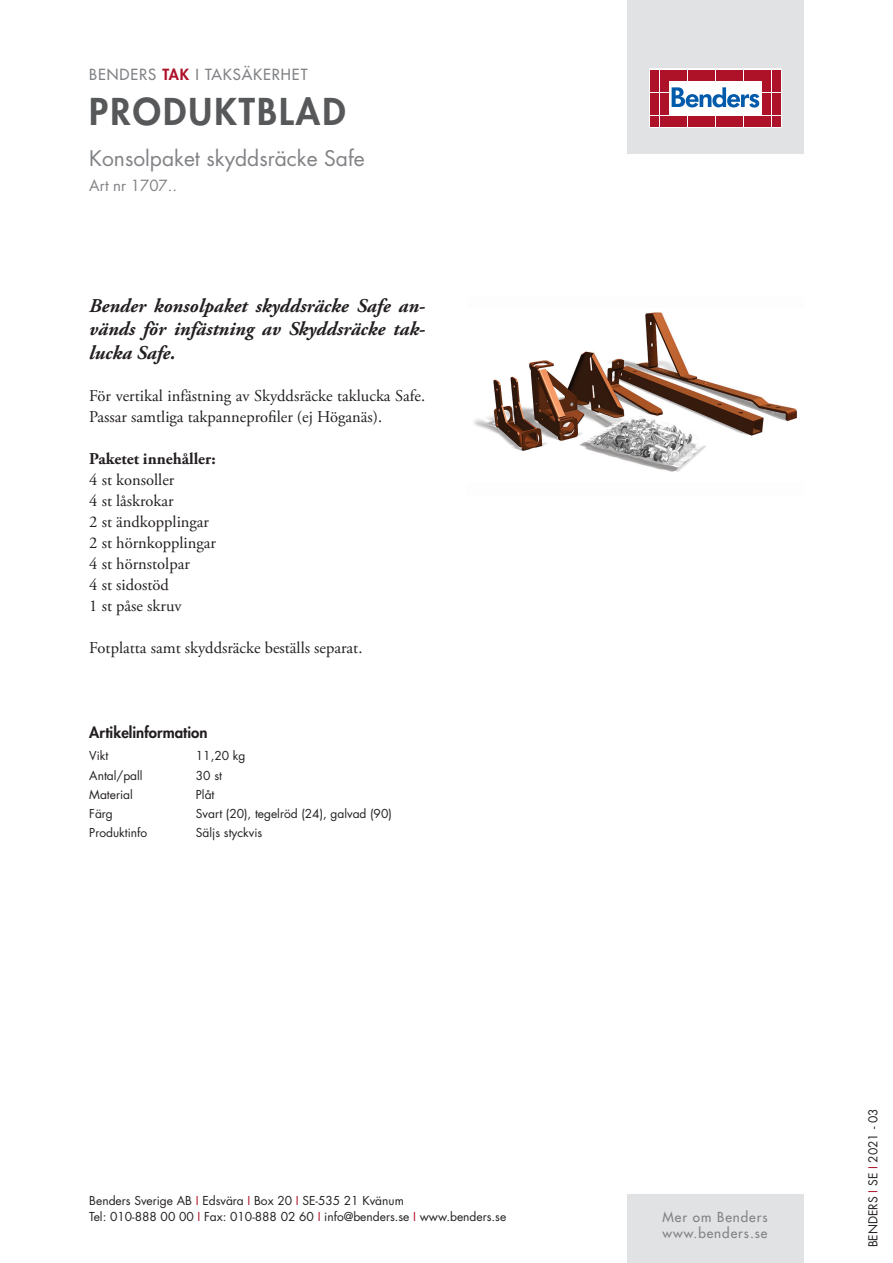
<style>
.page{position:relative;width:893px;height:1263px;background:#fff}
.page>*{position:absolute;margin:0;border:0;box-sizing:border-box;transform-origin:0 0}
.t1{font:800 36px "Futura Std";letter-spacing:.06em;color:#57585a}
.t2{font:21px "Futura Std";color:#808285}
.t3{font:italic 700 19.5px/23.4px "Adobe Garamond Pro";color:#231f20;text-align:justify}
.t4{font:16.5px/21px "Adobe Garamond Pro";color:#231f20}
.t5{font:700 16.5px "Adobe Garamond Pro";color:#231f20}
.t6{font:500 15px "Futura Std";letter-spacing:.06em;color:#808285}
.t7{font:800 15px "Futura Std";color:#231f20}
.t8{font:15px "Futura Std";color:#808285}
.t9{font:500 13.5px/16.2px "Futura Std";letter-spacing:.07em;color:#808285}
.t10{font:12px "Futura Std";color:#231f20}
.s1{font-weight:800;color:#ae1229}
.s2{color:#ae1229}
</style>
<div class="page">
<div style="left:627px;top:0;width:177px;height:153px;background:#e1e2e4"></div>
<svg style="left:649px;top:69px;width:132px;height:59px;background:#eac5cb"></svg>
<div style="left:651px;top:70px;width:8px;height:10px;background:#ae1229"></div>
<div style="left:660px;top:70px;width:8px;height:10px;background:#ae1229"></div>
<div style="left:651px;top:81px;width:8px;height:11px;background:#ae1229"></div>
<div style="left:660px;top:81px;width:8px;height:11px;background:#ae1229"></div>
<div style="left:651px;top:93px;width:8px;height:10px;background:#ae1229"></div>
<div style="left:660px;top:93px;width:8px;height:10px;background:#ae1229"></div>
<div style="left:651px;top:104px;width:8px;height:11px;background:#ae1229"></div>
<div style="left:660px;top:104px;width:8px;height:11px;background:#ae1229"></div>
<div style="left:651px;top:116px;width:8px;height:10px;background:#ae1229"></div>
<div style="left:660px;top:116px;width:8px;height:10px;background:#ae1229"></div>
<div style="left:669px;top:70px;width:8px;height:10px;background:#ae1229"></div>
<div style="left:679px;top:70px;width:8px;height:10px;background:#ae1229"></div>
<div style="left:688px;top:70px;width:8px;height:10px;background:#ae1229"></div>
<div style="left:697px;top:70px;width:9px;height:10px;background:#ae1229"></div>
<div style="left:707px;top:70px;width:8px;height:10px;background:#ae1229"></div>
<div style="left:716px;top:70px;width:8px;height:10px;background:#ae1229"></div>
<div style="left:725px;top:70px;width:9px;height:10px;background:#ae1229"></div>
<div style="left:735px;top:70px;width:8px;height:10px;background:#ae1229"></div>
<div style="left:744px;top:70px;width:8px;height:10px;background:#ae1229"></div>
<div style="left:753px;top:70px;width:9px;height:10px;background:#ae1229"></div>
<div style="left:669px;top:116px;width:8px;height:10px;background:#ae1229"></div>
<div style="left:679px;top:116px;width:8px;height:10px;background:#ae1229"></div>
<div style="left:688px;top:116px;width:8px;height:10px;background:#ae1229"></div>
<div style="left:697px;top:116px;width:9px;height:10px;background:#ae1229"></div>
<div style="left:707px;top:116px;width:8px;height:10px;background:#ae1229"></div>
<div style="left:716px;top:116px;width:8px;height:10px;background:#ae1229"></div>
<div style="left:725px;top:116px;width:9px;height:10px;background:#ae1229"></div>
<div style="left:735px;top:116px;width:8px;height:10px;background:#ae1229"></div>
<div style="left:744px;top:116px;width:8px;height:10px;background:#ae1229"></div>
<div style="left:753px;top:116px;width:9px;height:10px;background:#ae1229"></div>
<div style="left:763px;top:70px;width:8px;height:10px;background:#ae1229"></div>
<div style="left:772px;top:70px;width:8px;height:10px;background:#ae1229"></div>
<div style="left:763px;top:81px;width:8px;height:11px;background:#ae1229"></div>
<div style="left:772px;top:81px;width:8px;height:11px;background:#ae1229"></div>
<div style="left:763px;top:93px;width:8px;height:10px;background:#ae1229"></div>
<div style="left:772px;top:93px;width:8px;height:10px;background:#ae1229"></div>
<div style="left:763px;top:104px;width:8px;height:11px;background:#ae1229"></div>
<div style="left:772px;top:104px;width:8px;height:11px;background:#ae1229"></div>
<div style="left:763px;top:116px;width:8px;height:10px;background:#ae1229"></div>
<div style="left:772px;top:116px;width:8px;height:10px;background:#ae1229"></div>
<svg style="left:672px;top:87px;width:87px;height:21px;background:#90b6d9"></svg>
<div style="left:627px;top:1195px;width:177px;height:68px;background:#e1e2e4"></div>
<img style="left:474px;top:312px;width:324px;height:160px">
<p class="t6" style="left:89px;top:65px;width:220px">BENDERS <span class="s1">TAK</span> I TAKSÄKERHET</p>
<p class="t1" style="left:89px;top:89px;width:258px">PRODUKTBLAD</p>
<p class="t2" style="left:89px;top:145px;width:277px">Konsolpaket skyddsräcke Safe</p>
<p class="t8" style="left:89px;top:176px;width:89px">Art nr 1707..</p>
<p class="t3" style="left:89px;top:294px;width:337px">Bender konsolpaket skyddsräcke Safe an&shy;vänds för infästning av Skyddsräcke tak&shy;lucka Safe.</p>
<p class="t4" style="left:89px;top:385px;width:337px">För vertikal infästning av Skyddsräcke taklucka Safe.<br>Passar samtliga takpanneprofiler (ej Höganäs).</p>
<p class="t5" style="left:89px;top:449px;width:128px">Paketet innehåller:</p>
<p class="t4" style="left:89px;top:469px;width:87px">4 st konsoller</p>
<p class="t4" style="left:89px;top:490px;width:86px">4 st låskrokar</p>
<p class="t4" style="left:89px;top:511px;width:121px">2 st ändkopplingar</p>
<p class="t4" style="left:89px;top:532px;width:128px">2 st hörnkopplingar</p>
<p class="t4" style="left:89px;top:553px;width:102px">4 st hörnstolpar</p>
<p class="t4" style="left:89px;top:574px;width:81px">4 st sidostöd</p>
<p class="t4" style="left:89px;top:595px;width:94px">1 st påse skruv</p>
<p class="t4" style="left:89px;top:637px;width:275px">Fotplatta samt skyddsräcke beställs separat.</p>
<p class="t7" style="left:89px;top:723px;width:120px">Artikelinformation</p>
<p class="t10" style="left:89px;top:748px;width:21px">Vikt</p>
<p class="t10" style="left:196px;top:748px;width:51px">11,20 kg</p>
<p class="t10" style="left:89px;top:768px;width:55px">Antal/pall</p>
<p class="t10" style="left:196px;top:768px;width:28px">30 st</p>
<p class="t10" style="left:89px;top:787px;width:45px">Material</p>
<p class="t10" style="left:196px;top:787px;width:20px">Plåt</p>
<p class="t10" style="left:89px;top:806px;width:25px">Färg</p>
<p class="t10" style="left:196px;top:806px;width:197px">Svart (20), tegelröd (24), galvad (90)</p>
<p class="t10" style="left:89px;top:825px;width:59px">Produktinfo</p>
<p class="t10" style="left:196px;top:825px;width:68px">Säljs styckvis</p>
<p class="t10" style="left:89px;top:1193px;width:316px">Benders Sverige AB <span class="s2">I</span> Edsvära <span class="s2">I</span> Box 20 <span class="s2">I</span> SE-535 21 Kvänum</p>
<p class="t10" style="left:89px;top:1209px;width:418px">Tel: 010-888 00 00 <span class="s2">I</span> Fax: 010-888 02 60 <span class="s2">I</span> info@benders.se <span class="s2">I</span> www.benders.se</p>
<p class="t9" style="left:662px;top:1209px;width:107px">Mer om Benders www.benders.se</p>
<p class="t10" style="left:865px;top:1247px;width:140px;rotate:-90deg">BENDERS <span class="s2">I</span> SE <span class="s2">I</span> 2021 - 03</p>
</div>
